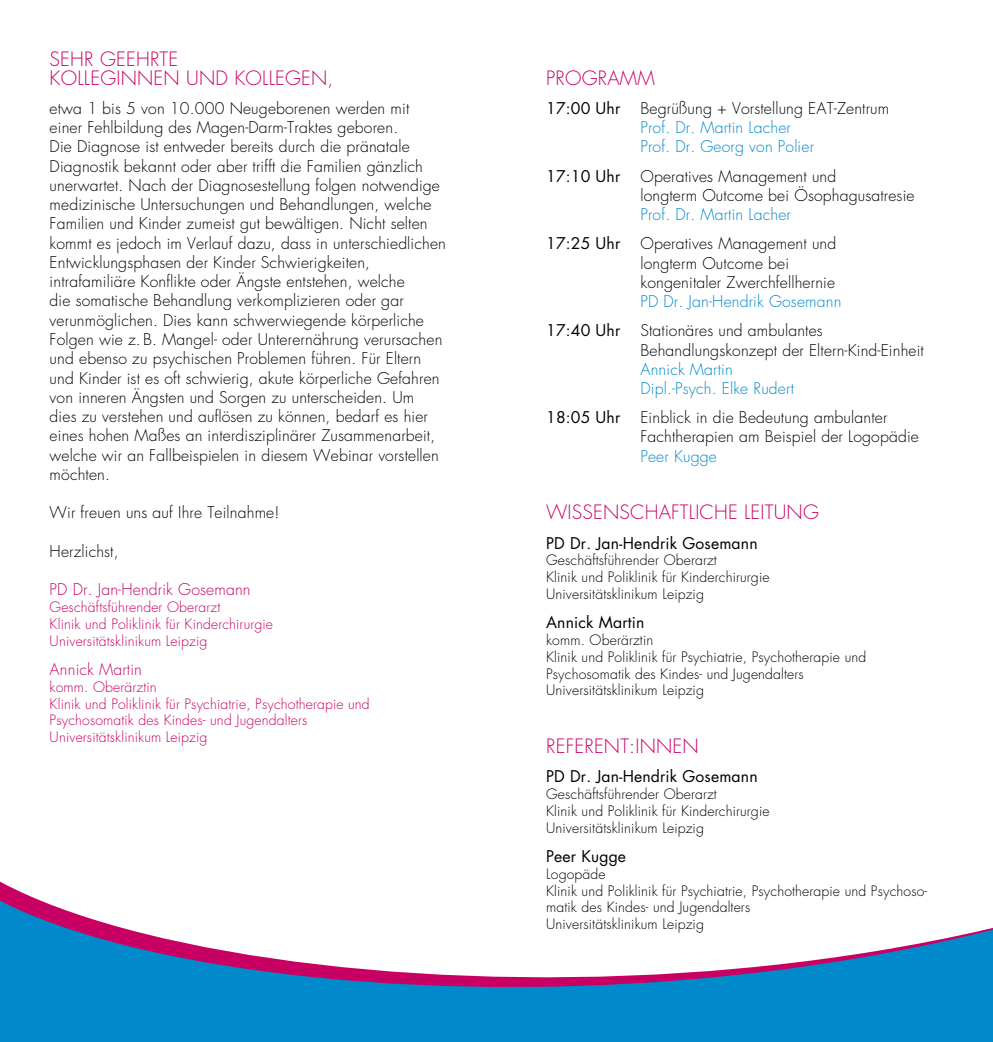
<style>
.page{position:relative;width:993px;height:1042px;background:#fff}
.page>*{position:absolute;margin:0;border:0;box-sizing:border-box;transform-origin:0 0}
.t1{font:300 19.25px/19.2px "Futura Std";letter-spacing:.01em;color:#c80064}
.t2{font:300 15.75px/19.2px "Futura Std";letter-spacing:.01em;color:#000}
.t3{font:300 15.75px/19.2px "Futura Std";letter-spacing:.01em;color:#008acb}
.t4{font:15.75px "Futura Std";letter-spacing:.01em;color:#000}
.t5{font:300 15.75px "Futura Std";letter-spacing:.01em;color:#c80064}
.t6{font:300 14px/16.8px "Futura Std";letter-spacing:.01em;color:#000}
.t7{font:300 14px/16.8px "Futura Std";letter-spacing:.01em;color:#c80064}
</style>
<div class="page">
<svg style="left:0;top:881px;width:992px;height:161px"></svg>
<p class="t1" style="left:50px;top:49px;width:285px">SEHR GEEHRTE<br>KOLLEGINNEN UND KOLLEGEN,</p>
<p class="t2" style="left:50px;top:99px;width:397px">etwa 1 bis 5 von 10.000 Neugeborenen werden mit<br>einer Fehlbildung des Magen-Darm-Traktes geboren.<br>Die Diagnose ist entweder bereits durch die pränatale Diagnostik bekannt oder aber trifft die Familien gänzlich unerwartet. Nach der Diagnosestellung folgen notwendige medizinische Untersuchungen und Behandlungen, welche Familien und Kinder zumeist gut bewältigen. Nicht selten kommt es jedoch im Verlauf dazu, dass in unterschiedlichen Entwicklungsphasen der Kinder Schwierigkeiten, intrafamiliäre Konflikte oder Ängste entstehen, welche<br>die somatische Behandlung verkomplizieren oder gar verunmöglichen. Dies kann schwerwiegende körperliche Folgen wie z. B. Mangel- oder Unterernährung verursachen und ebenso zu psychischen Problemen führen. Für Eltern und Kinder ist es oft schwierig, akute körperliche Gefahren von inneren Ängsten und Sorgen zu unterscheiden. Um<br>dies zu verstehen und auflösen zu können, bedarf es hier eines hohen Maßes an interdisziplinärer Zusammenarbeit, welche wir an Fallbeispielen in diesem Webinar vorstellen möchten.</p>
<p class="t2" style="left:50px;top:503px;width:231px">Wir freuen uns auf Ihre Teilnahme!</p>
<p class="t2" style="left:50px;top:542px;width:70px">Herzlichst,</p>
<p class="t5" style="left:50px;top:580px;width:202px">PD Dr. Jan-Hendrik Gosemann</p>
<p class="t7" style="left:50px;top:599px;width:225px">Geschäftsführender Oberarzt<br>Klinik und Poliklinik für Kinderchirurgie<br>Universitätsklinikum Leipzig</p>
<p class="t5" style="left:50px;top:659px;width:94px">Annick Martin</p>
<p class="t7" style="left:50px;top:678px;width:321px">komm. Oberärztin<br>Klinik und Poliklinik für Psychiatrie, Psychotherapie und Psychosomatik des Kindes- und Jugendalters Universitätsklinikum Leipzig</p>
<p class="t1" style="left:546px;top:69px;width:110px">PROGRAMM</p>
<p class="t4" style="left:546px;top:98px;width:76px">17:00 Uhr</p>
<p class="t2" style="left:640px;top:99px;width:250px">Begrüßung + Vorstellung EAT-Zentrum</p>
<p class="t3" style="left:640px;top:118px;width:175px">Prof. Dr. Martin Lacher<br>Prof. Dr. Georg von Polier</p>
<p class="t4" style="left:546px;top:166px;width:76px">17:10 Uhr</p>
<p class="t2" style="left:640px;top:167px;width:275px">Operatives Management und<br>longterm Outcome bei Ösophagusatresie</p>
<p class="t3" style="left:640px;top:205px;width:152px">Prof. Dr. Martin Lacher</p>
<p class="t4" style="left:546px;top:233px;width:76px">17:25 Uhr</p>
<p class="t2" style="left:640px;top:234px;width:197px">Operatives Management und longterm Outcome bei kongenitaler Zwerchfellhernie</p>
<p class="t3" style="left:640px;top:292px;width:202px">PD Dr. Jan-Hendrik Gosemann</p>
<p class="t4" style="left:546px;top:320px;width:76px">17:40 Uhr</p>
<p class="t2" style="left:640px;top:321px;width:285px">Stationäres und ambulantes<br>Behandlungskonzept der Eltern-Kind-Einheit</p>
<p class="t3" style="left:640px;top:360px;width:155px">Annick Martin<br>Dipl.-Psych. Elke Rudert</p>
<p class="t4" style="left:546px;top:407px;width:76px">18:05 Uhr</p>
<p class="t2" style="left:640px;top:408px;width:280px">Einblick in die Bedeutung ambulanter<br>Fachtherapien am Beispiel der Logopädie</p>
<p class="t3" style="left:640px;top:447px;width:78px">Peer Kugge</p>
<p class="t1" style="left:546px;top:503px;width:274px">WISSENSCHAFTLICHE LEITUNG</p>
<p class="t4" style="left:546px;top:533px;width:213px">PD Dr. Jan-Hendrik Gosemann</p>
<p class="t6" style="left:546px;top:552px;width:225px">Geschäftsführender Oberarzt<br>Klinik und Poliklinik für Kinderchirurgie<br>Universitätsklinikum Leipzig</p>
<p class="t4" style="left:546px;top:612px;width:100px">Annick Martin</p>
<p class="t6" style="left:546px;top:632px;width:321px">komm. Oberärztin<br>Klinik und Poliklinik für Psychiatrie, Psychotherapie und Psychosomatik des Kindes- und Jugendalters Universitätsklinikum Leipzig</p>
<p class="t1" style="left:546px;top:737px;width:154px">REFERENT:INNEN</p>
<p class="t4" style="left:546px;top:766px;width:213px">PD Dr. Jan-Hendrik Gosemann</p>
<p class="t6" style="left:546px;top:786px;width:225px">Geschäftsführender Oberarzt<br>Klinik und Poliklinik für Kinderchirurgie<br>Universitätsklinikum Leipzig</p>
<p class="t4" style="left:546px;top:846px;width:81px">Peer Kugge</p>
<p class="t6" style="left:546px;top:865px;width:382px">Logopäde<br>Klinik und Poliklinik für Psychiatrie, Psychotherapie und Psychoso&shy;matik des Kindes- und Jugendalters<br>Universitätsklinikum Leipzig</p>
</div>
